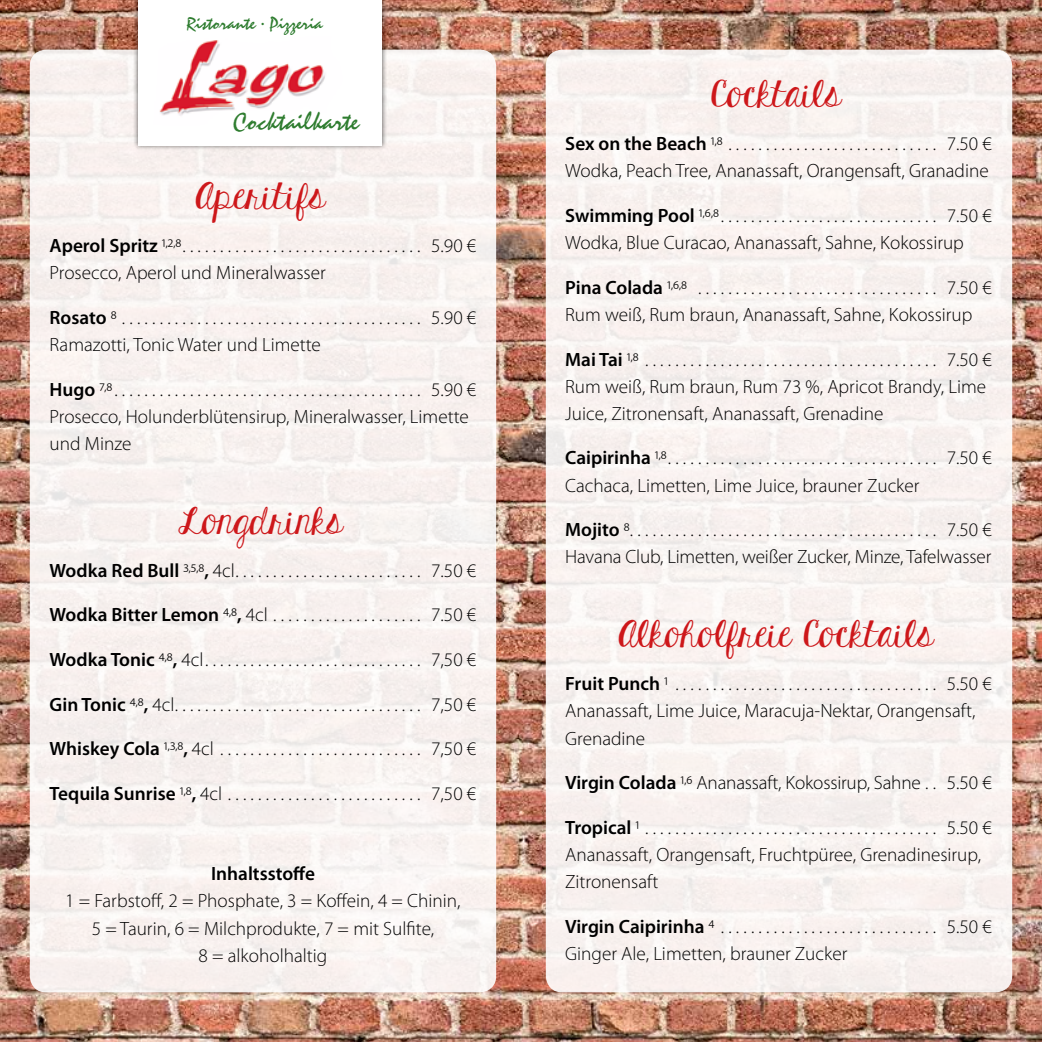
<style>
.page{position:relative;width:1042px;height:1042px;background:#fff}
.page>*{position:absolute;margin:0;border:0;box-sizing:border-box;transform-origin:0 0}
.t1{font:42px "KG Hard Candy Solid";color:#cd171a}
.t2{font:26.25px "Staccato 222 BT";color:#2f7d30}
.t3{font:300 19.25px/27.1px "Myriad Pro";color:#000}
.t4{font:600 19.25px "Myriad Pro";color:#000}
.t5{font:18.9px "Staccato 222 BT";color:#2f7d30}
.s1{font-weight:600}
</style>
<div class="page">
<img style="left:0;top:0;width:1042px;height:1042px">
<div style="left:30px;top:50px;width:466px;height:942px;background:#f8f1ef;border-radius:17px"></div>
<div style="left:546px;top:50px;width:466px;height:942px;background:#f8f1ef;border-radius:17px"></div>
<div style="left:133px;top:0;width:254px;height:151px;background:#000;opacity:.6"></div>
<div style="left:138px;top:0;width:244px;height:145px;background:#fff"></div>
<img style="left:159px;top:40px;width:166px;height:76px">
<p class="t5" style="left:186px;top:13px;width:138px">Ristorante <sup>•</sup> Pizzeria</p>
<h2 class="t2" style="left:233px;top:106px;width:128px">Cocktailkarte</h2>
<h1 class="t1" style="left:195px;top:174px;width:132px">Aperitifs</h1>
<p class="t3" style="left:50px;top:232px;width:428px"><span class="s1">Aperol Spritz</span> 1,2,8 . . . . . . . . . . . . . . . . . . . . . . . . . . . . . . . . 5.90 €<br>Prosecco, Aperol und Mineralwasser</p>
<p class="t3" style="left:50px;top:304px;width:428px"><span class="s1">Rosato</span> 8........................................ 5.90 €<br>Ramazotti, Tonic Water und Limette</p>
<p class="t3" style="left:50px;top:375px;width:428px"><span class="s1">Hugo</span> 7,8 . . . . . . . . . . . . . . . . . . . . . . . . . . . . . . . . . . . . . . . . . 5.90 €<br>Prosecco, Holunderblütensirup, Mineralwasser, Limette und Minze</p>
<h1 class="t1" style="left:178px;top:499px;width:167px">Longdrinks</h1>
<p class="t3" style="left:50px;top:556px;width:428px"><span class="s1">Wodka Red Bull</span> 3,5,8<span class="s1">,</span> 4cl . . . . . . . . . . . . . . . . . . . . . . . . . 7.50 €</p>
<p class="t3" style="left:50px;top:601px;width:428px"><span class="s1">Wodka Bitter Lemon</span> 4,8<span class="s1">,</span> 4cl.................... 7.50 €</p>
<p class="t3" style="left:50px;top:646px;width:428px"><span class="s1">Wodka Tonic</span> 4,8<span class="s1">,</span> 4cl . . . . . . . . . . . . . . . . . . . . . . . . . . . . . 7,50 €</p>
<p class="t3" style="left:50px;top:690px;width:428px"><span class="s1">Gin Tonic</span> 4,8<span class="s1">,</span> 4cl . . . . . . . . . . . . . . . . . . . . . . . . . . . . . . . . . 7,50 €</p>
<p class="t3" style="left:50px;top:735px;width:428px"><span class="s1">Whiskey Cola</span> 1,3,8<span class="s1">,</span> 4cl........................... 7,50 €</p>
<p class="t3" style="left:50px;top:780px;width:428px"><span class="s1">Tequila Sunrise</span> 1,8<span class="s1">,</span> 4cl.......................... 7,50 €</p>
<p class="t4" style="left:211px;top:861px;width:105px">Inhaltsstoffe</p>
<p class="t3" style="left:65px;top:887px;width:397px;text-align:center">1 = Farbstoff, 2 = Phosphate, 3 = Koffein, 4 = Chinin,<br>5 = Taurin, 6 = Milchprodukte, 7 = mit Sulfite,<br>8 = alkoholhaltig</p>
<h1 class="t1" style="left:711px;top:73px;width:132px">Cocktails</h1>
<p class="t3" style="left:565px;top:130px;width:428px"><span class="s1">Sex on the Beach</span> 1,8............................ 7.50 €<br>Wodka, Peach Tree, Ananassaft, Orangensaft, Granadine</p>
<p class="t3" style="left:565px;top:202px;width:428px"><span class="s1">Swimming Pool</span> 1,6,8 . . . . . . . . . . . . . . . . . . . . . . . . . . . . . 7.50 €<br>Wodka, Blue Curacao, Ananassaft, Sahne, Kokossirup</p>
<p class="t3" style="left:565px;top:274px;width:428px"><span class="s1">Pina Colada</span> 1,6,8 ................................ 7.50 €<br>Rum weiß, Rum braun, Ananassaft, Sahne, Kokossirup</p>
<p class="t3" style="left:565px;top:345px;width:428px"><span class="s1">Mai Tai</span> 1,8....................................... 7.50 €<br>Rum weiß, Rum braun, Rum 73 %, Apricot Brandy, Lime<br>Juice, Zitronensaft, Ananassaft, Grenadine</p>
<p class="t3" style="left:565px;top:444px;width:428px"><span class="s1">Caipirinha</span> 1,8 . . . . . . . . . . . . . . . . . . . . . . . . . . . . . . . . . . . . 7.50 €<br>Cachaca, Limetten, Lime Juice, brauner Zucker</p>
<p class="t3" style="left:565px;top:516px;width:428px"><span class="s1">Mojito</span> 8 . . . . . . . . . . . . . . . . . . . . . . . . . . . . . . . . . . . . . . . . . 7.50 €<br>Havana Club, Limetten, weißer Zucker, Minze, Tafelwasser</p>
<h1 class="t1" style="left:618px;top:613px;width:317px">Alkoholfreie Cocktails</h1>
<p class="t3" style="left:565px;top:670px;width:428px"><span class="s1">Fruit Punch</span> 1................................... 5.50 €<br>Ananassaft, Lime Juice, Maracuja-Nektar, Orangensaft,<br>Grenadine</p>
<p class="t3" style="left:565px;top:769px;width:428px"><span class="s1">Virgin Colada</span> 1,6 Ananassaft, Kokossirup, Sahne . . 5.50 €</p>
<p class="t3" style="left:565px;top:813px;width:428px"><span class="s1">Tropical</span> 1....................................... 5.50 €<br>Ananassaft, Orangensaft, Fruchtpüree, Grenadinesirup,<br>Zitronensaft</p>
<p class="t3" style="left:565px;top:912px;width:428px"><span class="s1">Virgin Caipirinha</span> 4 . . . . . . . . . . . . . . . . . . . . . . . . . . . . . 5.50 €<br>Ginger Ale, Limetten, brauner Zucker</p>
</div>
